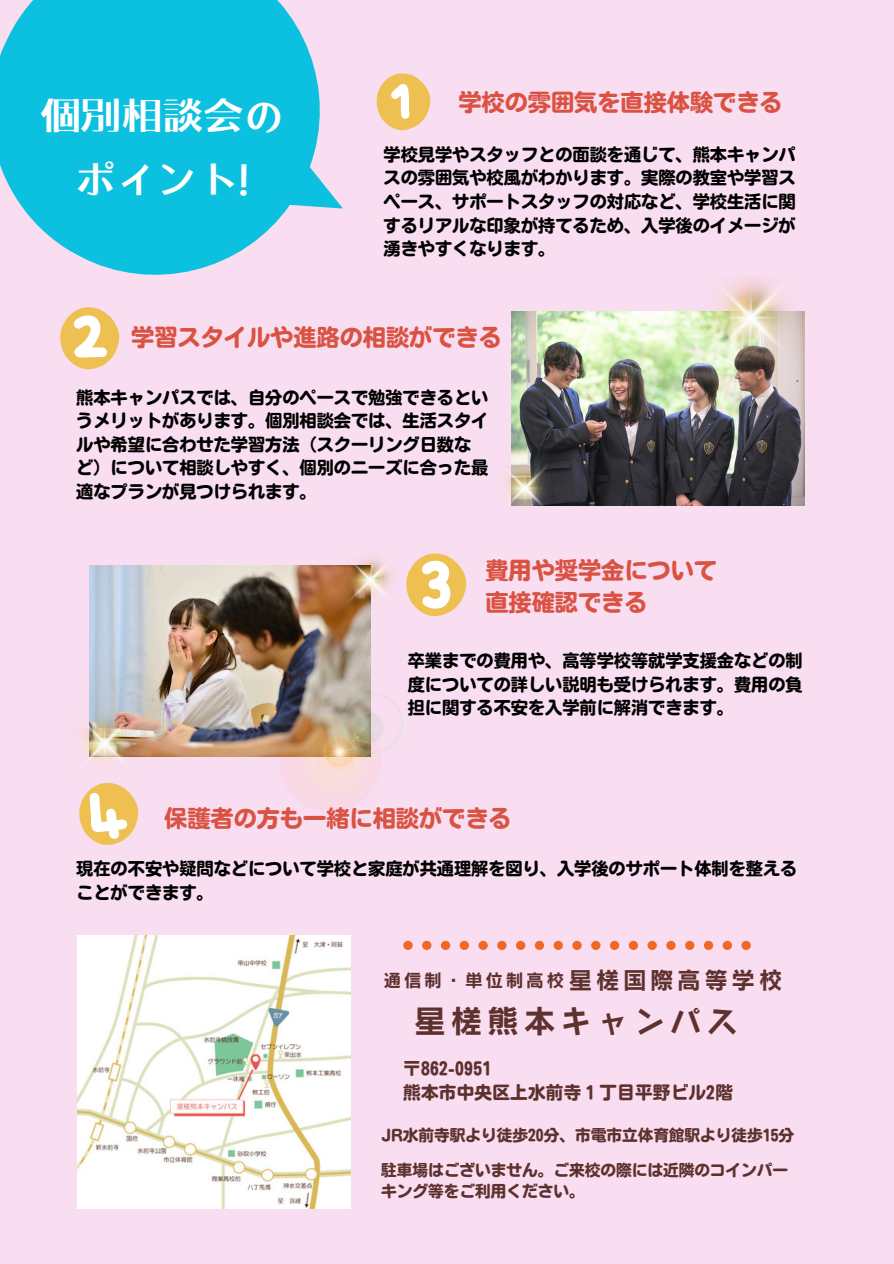
<style>
.page{position:relative;width:894px;height:1264px;background:#fff}
.page>*{position:absolute;margin:0;border:0;box-sizing:border-box;transform-origin:0 0}
.t1{font:45.3px/63px "Canva Endeavor Black JP";color:#fff;text-align:center}
.t2{font:31.8px "Canva Rodin Maria Pro B";letter-spacing:.15em;color:#5d312d}
.t3{font:23.55px "Canva Rodin Maria Pro B";letter-spacing:.15em;color:#5d312d}
.t4{font:23.1px/31.5px "Motoya Maru Std W6";color:#d95242}
.t5{font:17.7px "Canva Rodin Maria Pro B";letter-spacing:.15em;color:#5d312d}
.t6{font:17.55px/23.7px "Motoya Maru Std W6";letter-spacing:.015em;color:#5d312d}
.t7{font:17.1px/23.7px "Motoya Maru Std W6";color:#000;text-align:justify}
.t8{font:15.6px/21.3px "Motoya Maru Std W6";color:#5d312d}
</style>
<div class="page">
<div style="left:0;top:0;width:893px;height:1263px;background:#f9ddf0"></div>
<svg style="left:0;top:0;width:338px;height:275px;fill:#0cc0df"></svg>
<svg style="left:376px;top:73px;width:55px;height:57px"></svg>
<svg style="left:60px;top:307px;width:60px;height:62px"></svg>
<img style="left:511px;top:311px;width:293px;height:195px">
<svg style="left:406px;top:553px;width:61px;height:63px"></svg>
<svg style="left:79px;top:783px;width:60px;height:62px"></svg>
<img style="left:77px;top:935px;width:273px;height:273px">
<div style="left:497px;top:940px;width:9px;height:10px;background:#f26722;border-radius:50%"></div>
<div style="left:516px;top:940px;width:9px;height:10px;background:#f26722;border-radius:50%"></div>
<div style="left:478px;top:940px;width:9px;height:10px;background:#f26722;border-radius:50%"></div>
<svg style="left:553px;top:940px;width:9px;height:10px"></svg>
<svg style="left:403px;top:940px;width:9px;height:10px"></svg>
<div style="left:572px;top:940px;width:9px;height:10px;background:#f26722;border-radius:50%"></div>
<div style="left:422px;top:940px;width:9px;height:10px;background:#f26722;border-radius:50%"></div>
<div style="left:441px;top:940px;width:9px;height:10px;background:#f26722;border-radius:50%"></div>
<svg style="left:459px;top:940px;width:10px;height:10px"></svg>
<svg style="left:534px;top:940px;width:10px;height:10px"></svg>
<div style="left:685px;top:940px;width:9px;height:10px;background:#f26722;border-radius:50%"></div>
<svg style="left:703px;top:940px;width:10px;height:10px"></svg>
<svg style="left:722px;top:940px;width:9px;height:10px"></svg>
<div style="left:741px;top:940px;width:9px;height:10px;background:#f26722;border-radius:50%"></div>
<div style="left:666px;top:940px;width:9px;height:10px;background:#f26722;border-radius:50%"></div>
<svg style="left:609px;top:940px;width:10px;height:10px"></svg>
<svg style="left:628px;top:940px;width:10px;height:10px"></svg>
<div style="left:591px;top:940px;width:9px;height:10px;background:#f26722;border-radius:50%"></div>
<div style="left:647px;top:940px;width:9px;height:10px;background:#f26722;border-radius:50%"></div>
<img style="left:695px;top:279px;width:110px;height:94px">
<img style="left:505px;top:455px;width:52px;height:51px">
<img style="left:89px;top:566px;width:281px;height:190px">
<img style="left:338px;top:557px;width:54px;height:56px">
<img style="left:81px;top:703px;width:64px;height:61px">
<img style="left:279px;top:692px;width:124px;height:116px">
<p class="t1" style="left:40px;top:86px;width:246px">個別相談会のポイント!</p>
<p class="t4" style="left:458px;top:86px;width:326px">学校の雰囲気を直接体験できる</p>
<p class="t7" style="left:383px;top:142px;width:413px">学校見学やスタッフとの面談を通じて、熊本キャンパスの雰囲気や校風がわかります。実際の教室や学習スペース、サポートスタッフの対応など、学校生活に関するリアルな印象が持てるため、入学後のイメージが湧きやすくなります。</p>
<h3 class="t4" style="left:131px;top:321px;width:372px">学習スタイルや進路の相談ができる</h3>
<p class="t7" style="left:76px;top:385px;width:413px;text-align:left">熊本キャンパスでは、自分のペースで勉強できるというメリットがあります。個別相談会では、生活スタイルや希望に合わせた学習方法（スクーリング日数など）について相談しやすく、個別のニーズに合った最適なプランが見つけられます。</p>
<h4 class="t4" style="left:485px;top:554px;width:233px">費用や奨学金について直接確認できる</h4>
<p class="t7" style="left:407px;top:648px;width:396px">卒業までの費用や、高等学校等就学支援金などの制度についての詳しい説明も受けられます。費用の負担に関する不安を入学前に解消できます。</p>
<h3 class="t4" style="left:164px;top:802px;width:349px">保護者の方も一緒に相談ができる</h3>
<p class="t7" style="left:76px;top:856px;width:722px">現在の不安や疑問などについて学校と家庭が共通理解を図り、入学後のサポート体制を整えることができます。</p>
<h3 class="t5" style="left:383px;top:971px;width:182px">通信制・単位制高校</h3>
<p class="t3" style="left:568px;top:968px;width:215px">星槎国際高等学校</p>
<h4 class="t2" style="left:414px;top:1004px;width:325px">星槎熊本キャンパス</h4>
<p class="t6" style="left:403px;top:1056px;width:331px">〒862-0951<br>熊本市中央区上水前寺１丁目平野ビル2階</p>
<p class="t8" style="left:381px;top:1124px;width:414px">JR水前寺駅より徒歩20分、市電市立体育館駅より徒歩15分</p>
<h3 class="t8" style="left:381px;top:1159px;width:408px">駐車場はございません。ご来校の際には近隣のコインパーキング等をご利用ください。</h3>
</div>
